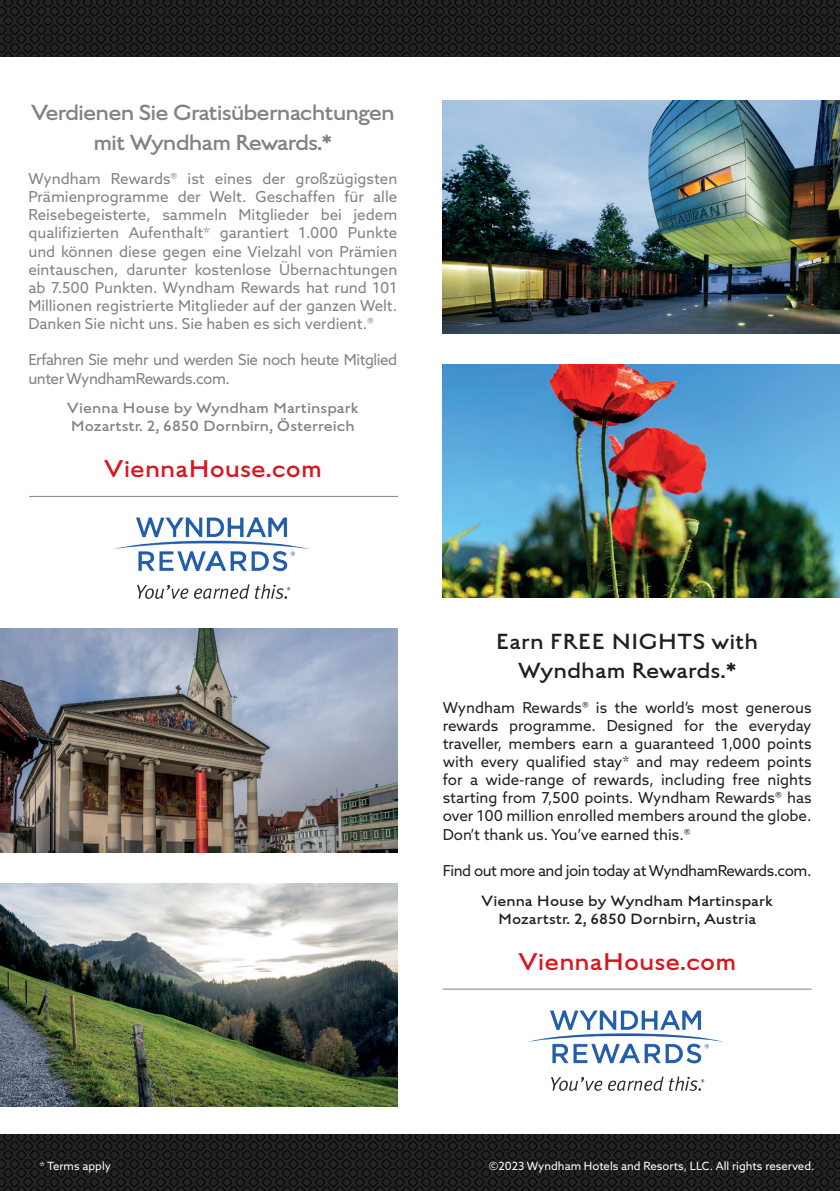
<style>
.page{position:relative;width:840px;height:1191px;background:#fff}
.page>*{position:absolute;margin:0;border:0;box-sizing:border-box;transform-origin:0 0}
.t1{font:300 27.2px "English Grotesque";color:#d7171f}
.t2{font:300 24.6px/29.4px "English Grotesque";letter-spacing:-.04em;color:#808285;text-align:center}
.t3{font:300 24.6px/29.4px "English Grotesque";color:#231f20;text-align:center}
.t4{font:300 16.6px/18.2px "English Grotesque";color:#808285}
.t5{font:300 16.6px/18.2px "English Grotesque";color:#231f20;text-align:center}
.t6{font:15.2px/18.2px "Azo Sans";letter-spacing:-.03em;color:#808285;text-align:justify}
.t7{font:15.2px/18.2px "Azo Sans";letter-spacing:-.01em;color:#231f20;text-align:justify}
.t8{font:15.2px "Azo Sans";letter-spacing:-.035em;color:#231f20}
.t9{font:11.4px "Azo Sans";color:#fff}
</style>
<div class="page">
<img style="left:442px;top:100px;width:397px;height:233px">
<img style="left:0;top:0;width:839px;height:56px">
<img style="left:0;top:1134px;width:839px;height:57px">
<img style="left:528px;top:1010px;width:194px;height:80px">
<hr style="left:442px;top:988px;width:369px;height:1px;background:#808285">
<img style="left:442px;top:365px;width:397px;height:233px">
<img style="left:115px;top:518px;width:193px;height:80px">
<hr style="left:29px;top:496px;width:369px;height:1px;background:#808285">
<img style="left:0;top:883px;width:397px;height:223px">
<img style="left:0;top:629px;width:397px;height:223px">
<h2 class="t2" style="left:31px;top:97px;width:365px">Verdienen Sie Gratisübernachtungen mit Wyndham Rewards.*</h2>
<p class="t6" style="left:28px;top:169px;width:370px">Wyndham Rewards® ist eines der großzügigsten Prämienprogramme der Welt. Geschaffen für alle Reisebegeisterte, sammeln Mitglieder bei jedem qualifizierten Aufenthalt* garantiert 1.000 Punkte und können diese gegen eine Vielzahl von Prämien eintauschen, darunter kostenlose Übernachtungen ab 7.500 Punkten. Wyndham Rewards hat rund 101<br>Millionen registrierte Mitglieder auf der ganzen Welt.<br>Danken Sie nicht uns. Sie haben es sich verdient.®</p>
<p class="t6" style="left:28px;top:351px;width:370px">Erfahren Sie mehr und werden Sie noch heute Mitglied unter WyndhamRewards.com.</p>
<p class="t4" style="left:67px;top:398px;width:293px">Vienna House by Wyndham Martinspark<br>Mozartstr. 2, 6850 Dornbirn, Österreich</p>
<h1 class="t1" style="left:104px;top:452px;width:219px">ViennaHouse.com</h1>
<h2 class="t3" style="left:495px;top:625px;width:264px">Earn FREE NIGHTS with<br>Wyndham Rewards.*</h2>
<p class="t7" style="left:442px;top:698px;width:370px">Wyndham Rewards® is the world’s most generous rewards programme. Designed for the everyday traveller, members earn a guaranteed 1,000 points with every qualified stay* and may redeem points for a wide-range of rewards, including free nights starting from 7,500 points. Wyndham Rewards® has over 100 million enrolled members around the globe.<br>Don’t thank us. You’ve earned this.®</p>
<p class="t8" style="left:442px;top:860px;width:370px">Find out more and join today at WyndhamRewards.com.</p>
<p class="t5" style="left:481px;top:891px;width:293px">Vienna House by Wyndham Martinspark<br>Mozartstr. 2, 6850 Dornbirn, Austria</p>
<h1 class="t1" style="left:518px;top:945px;width:219px">ViennaHouse.com</h1>
<p class="t9" style="left:40px;top:1158px;width:73px">* Terms apply</p>
<p class="t9" style="left:489px;top:1158px;width:326px">©2023 Wyndham Hotels and Resorts, LLC. All rights reserved.</p>
</div>
